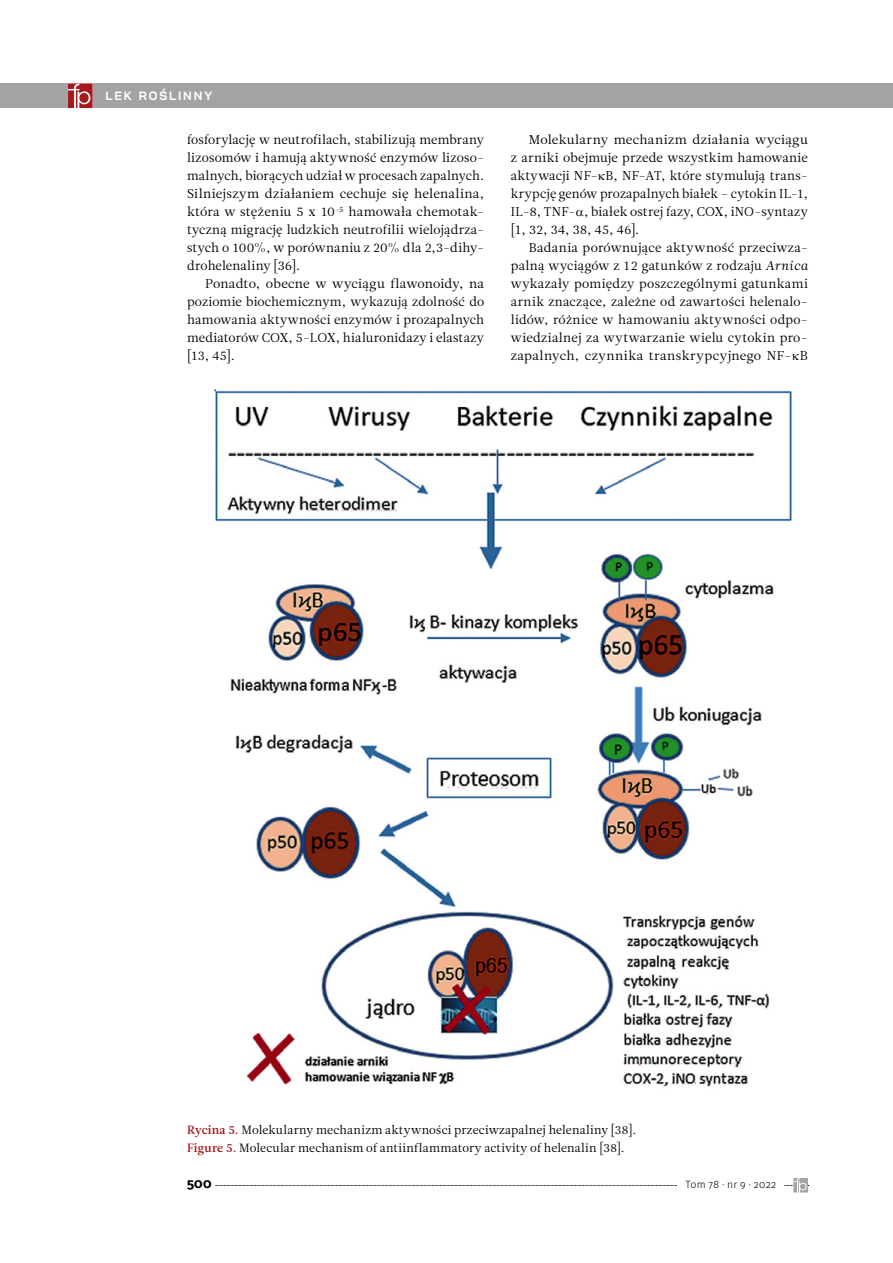
<style>
.page{position:relative;width:893px;height:1263px;background:#fff}
.page>*{position:absolute;margin:0;border:0;box-sizing:border-box;transform-origin:0 0}
.t1{font:700 13.5px "Fira Sans";color:#000}
.t2{font:12.75px/18px "Leitura News Roman 1";letter-spacing:.015em;color:#000;text-align:justify}
.t3{font:12px/18px "Leitura News Roman 1";letter-spacing:.02em;color:#000}
.t4{font:700 12px "Bai Jamjuree";letter-spacing:.16em;color:#fff}
.t5{font:300 10.5px "Fira Sans";letter-spacing:.025em;color:#000}
.s1{font-family:"Leitura News Italic 1"}
.s2{font-family:"Leitura News Roman 3";color:#a5191c}
</style>
<div class="page">
<div style="left:0;top:83px;width:893px;height:25px;background:#a3a3a3"></div>
<svg style="left:68px;top:83px;width:25px;height:25px"></svg>
<svg style="left:215px;top:1178px;width:594px;height:14px"></svg>
<img style="left:214px;top:390px;width:578px;height:697px">
<p class="t4" style="left:105px;top:89px;width:108px">LEK ROŚLINNY</p>
<p class="t2" style="left:187px;top:131px;width:299px">fosforylację w neutrofilach, stabilizują membrany lizosomów i hamują aktywność enzymów lizoso&shy;malnych, biorących udział w procesach zapalnych.<br>Silniejszym działaniem cechuje się helenalina, która w stężeniu 5 x 10<sup>-5</sup> hamowała chemotak&shy;tyczną migrację ludzkich neutrofilii wielojądrza&shy;stych o 100%, w porównaniu z 20% dla 2,3-dihy&shy;drohelenaliny [36].</p>
<p class="t2" style="left:187px;top:275px;width:299px;text-indent:18px">Ponadto, obecne w wyciągu flawonoidy, na poziomie biochemicznym, wykazują zdolność do hamowania aktywności enzymów i prozapalnych mediatorów COX, 5-LOX, hialuronidazy i elastazy [13, 45].</p>
<p class="t2" style="left:511px;top:131px;width:299px;text-indent:18px">Molekularny mechanizm działania wyciągu z arniki obejmuje przede wszystkim hamowanie aktywacji NF- B, NF-AT, które stymulują trans&shy;krypcję genów prozapalnych białek – cytokin IL-1, IL-8, TNF- , białek ostrej fazy, COX, iNO-syntazy [1, 32, 34, 38, 45, 46].</p>
<p class="t2" style="left:511px;top:239px;width:299px;text-indent:18px">Badania porównujące aktywność przeciwza&shy;palną wyciągów z 12 gatunków z rodzaju <span class="s1">Arnica </span>wykazały pomiędzy poszczególnymi gatunkami arnik znaczące, zależne od zawartości helenalo&shy;lidów, różnice w hamowaniu aktywności odpo&shy;wiedzialnej za wytwarzanie wielu cytokin pro&shy;zapalnych, czynnika transkrypcyjnego NF- B</p>
<p class="t3" style="left:187px;top:1121px;width:451px"><span class="s2">Rycina 5.</span> Molekularny mechanizm aktywności przeciwzapalnej helenaliny [38].<br><span class="s2">Figure 5.</span> Molecular mechanism of antiinflammatory activity of helenalin [38].</p>
<p class="t1" style="left:187px;top:1172px;width:26px">500</p>
<p class="t5" style="left:686px;top:1177px;width:92px">Tom 78 · nr 9 · 2022</p>
</div>
